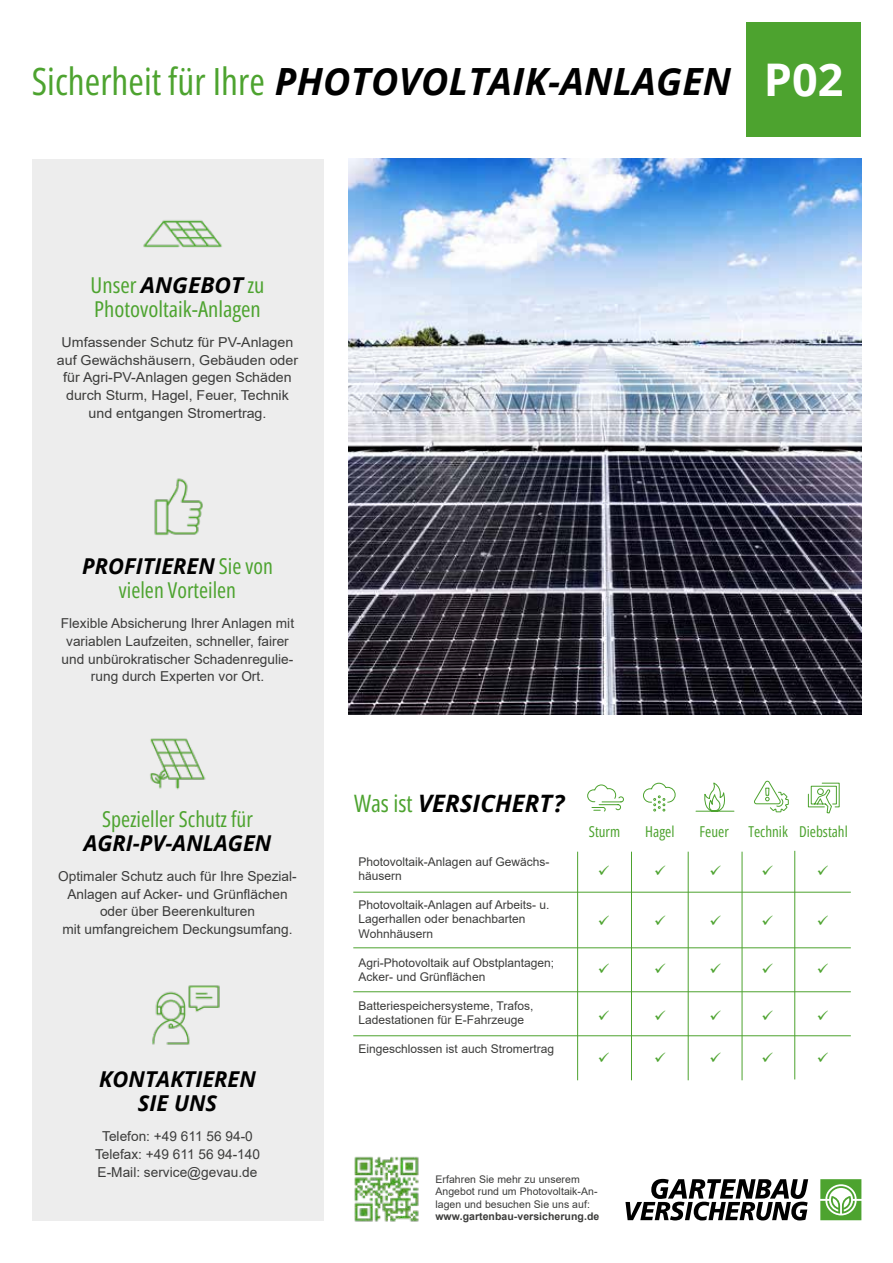
<style>
.page{position:relative;width:893px;height:1263px;background:#fff}
.page>*{position:absolute;margin:0;border:0;box-sizing:border-box;transform-origin:0 0}
.t1{font:700 45px "Open Sans";color:#fff}
.t2{font:italic 700 37.5px "Open Sans";letter-spacing:.005em;color:#000}
.t3{font:italic 700 24px "Open Sans";color:#000}
.t4{font:italic 700 21.9px/24.2px "Open Sans";color:#000;text-align:center}
.t5{font:21.9px/24.2px "Open Sans Condensed";color:#4da32f;scale:1.04 1}
.t6{font:21.9px "Open Sans Condensed";color:#4da32f}
.t7{font:15px "Open Sans Condensed";color:#4da32f}
.t8{font:13.65px/17.7px "Arial";color:#3c3c3b;text-align:center}
.t9{font:13.65px/17.7px "Arial";color:#3c3c3b;text-align:center;scale:1.04 1}
.t10{font:12px/14.4px "Arial";color:#3c3c3b}
.t11{font:10.5px/12.6px "Arial";letter-spacing:.005em;color:#3c3c3b}
.t12{font:700 10.5px "Arial";letter-spacing:.005em;color:#3c3c3b}
.s1{font-family:"Open Sans Condensed";font-weight:400;font-style:normal;color:#4da32f}
.s2{font-family:"Open Sans";font-weight:700;font-style:italic;color:#000}
</style>
<div class="page">
<div style="left:32px;top:159px;width:291px;height:1061px;background:#ededed"></div>
<img style="left:349px;top:159px;width:512px;height:555px">
<img style="left:143px;top:220px;width:79px;height:28px">
<img style="left:150px;top:738px;width:56px;height:52px">
<img style="left:154px;top:478px;width:49px;height:57px">
<div style="left:746px;top:22px;width:115px;height:115px;background:#4da32f"></div>
<img style="left:152px;top:985px;width:68px;height:60px">
<svg style="left:820px;top:1179px;width:41px;height:41px"></svg>
<svg style="left:625px;top:1179px;width:183px;height:41px"></svg>
<img style="left:354px;top:1156px;width:65px;height:66px">
<svg style="left:643px;top:783px;width:33px;height:29px"></svg>
<svg style="left:587px;top:784px;width:37px;height:28px"></svg>
<svg style="left:808px;top:782px;width:32px;height:32px"></svg>
<svg style="left:695px;top:783px;width:40px;height:29px"></svg>
<svg style="left:754px;top:780px;width:35px;height:32px"></svg>
<hr style="left:794px;top:851px;width:1px;height:228px;background:#4da32f">
<hr style="left:742px;top:852px;width:1px;height:228px;background:#4da32f">
<hr style="left:688px;top:852px;width:1px;height:228px;background:#4da32f">
<hr style="left:631px;top:852px;width:1px;height:228px;background:#4da32f">
<hr style="left:577px;top:852px;width:1px;height:228px;background:#4da32f">
<hr style="left:353px;top:892px;width:498px;height:1px;background:#4da32f">
<hr style="left:353px;top:947px;width:498px;height:1px;background:#4da32f">
<hr style="left:353px;top:991px;width:498px;height:1px;background:#4da32f">
<hr style="left:353px;top:1035px;width:498px;height:1px;background:#4da32f">
<h2 class="t2" style="left:32px;top:55px;width:701px"><span class="s1">Sicherheit für Ihre</span> PHOTOVOLTAIK-ANLAGEN</h2>
<h1 class="t1" style="left:764px;top:48px;width:81px">P02</h1>
<h3 class="t5" style="left:91px;top:272px;width:169px">Unser <span class="s2">ANGEBOT</span> zu<br>Photovoltaik-Anlagen</h3>
<p class="t9" style="left:57px;top:333px;width:233px">Umfassender Schutz für PV-Anlagen auf Gewächshäusern, Gebäuden oder für Agri-PV-Anlagen gegen Schäden durch Sturm, Hagel, Feuer, Technik und entgangen Stromertrag.</p>
<h3 class="t4" style="left:82px;top:553px;width:192px">PROFITIEREN <span class="s1">Sie von</span></h3>
<h3 class="t6" style="left:119px;top:575px;width:119px">vielen Vorteilen</h3>
<p class="t8" style="left:61px;top:614px;width:235px">Flexible Absicherung Ihrer Anlagen mit variablen Laufzeiten, schneller, fairer und unbürokratischer Schadenregulie&shy;rung durch Experten vor Ort.</p>
<h3 class="t6" style="left:102px;top:804px;width:152px">Spezieller Schutz für</h3>
<h3 class="t4" style="left:84px;top:830px;width:189px">AGRI-PV-ANLAGEN</h3>
<p class="t8" style="left:58px;top:867px;width:240px">Optimaler Schutz auch für Ihre Spezial-Anlagen auf Acker- und Grünflächen oder über Beerenkulturen<br>mit umfangreichem Deckungsumfang.</p>
<h3 class="t4" style="left:99px;top:1066px;width:158px">KONTAKTIEREN<br>SIE UNS</h3>
<p class="t8" style="left:95px;top:1127px;width:167px">Telefon: +49 611 56 94-0<br>Telefax: +49 611 56 94-140<br>E-Mail: service@gevau.de</p>
<h3 class="t3" style="left:354px;top:787px;width:212px"><span class="s1">Was ist</span> VERSICHERT?</h3>
<p class="t10" style="left:359px;top:854px;width:192px">Photovoltaik-Anlagen auf Gewächs&shy;häusern</p>
<p class="t10" style="left:359px;top:897px;width:192px">Photovoltaik-Anlagen auf Arbeits- u.<br>Lagerhallen oder benachbarten<br>Wohnhäusern</p>
<p class="t10" style="left:359px;top:955px;width:197px">Agri-Photovoltaik auf Obstplantagen;<br>Acker- und Grünflächen</p>
<p class="t10" style="left:359px;top:998px;width:176px">Batteriespeichersysteme, Trafos,<br>Ladestationen für E-Fahrzeuge</p>
<p class="t10" style="left:359px;top:1041px;width:197px">Eingeschlossen ist auch Stromertrag</p>
<p class="t7" style="left:589px;top:821px;width:33px">Sturm</p>
<p class="t7" style="left:645px;top:821px;width:31px">Hagel</p>
<p class="t7" style="left:700px;top:821px;width:31px">Feuer</p>
<p class="t7" style="left:748px;top:821px;width:101px">Technik Diebstahl</p>
<p class="t11" style="left:435px;top:1172px;width:164px">Erfahren Sie mehr zu unserem<br>Angebot rund um Photovoltaik-An&shy;lagen und besuchen Sie uns auf:</p>
<p class="t12" style="left:435px;top:1209px;width:165px">www.gartenbau-versicherung.de</p>
</div>
